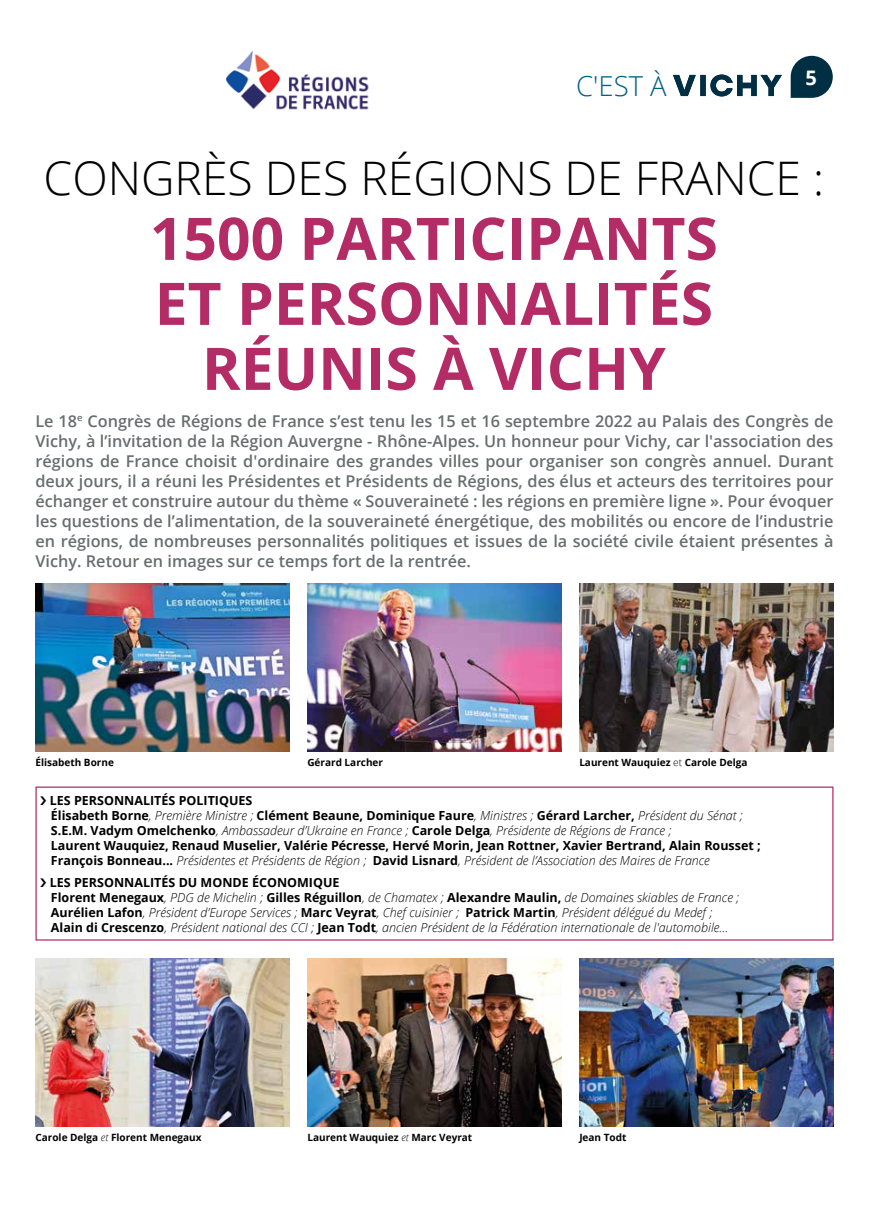
<style>
.page{position:relative;width:869px;height:1205px;background:#fff}
.page>*{position:absolute;margin:0;border:0;box-sizing:border-box;transform-origin:0 0}
.t1{font:700 58.75px/65px "Open Sans";color:#b42c66;text-align:center}
.t2{font:300 46.25px "Open Sans";color:#000}
.t3{font:300 27.5px "Open Sans";color:#006085}
.t4{font:700 20px "Open Sans";color:#fff}
.t5{font:600 16.25px/20px "Open Sans";color:#696d6f;text-align:justify}
.t6{font:700 12.5px/15px "Open Sans";color:#000}
.t7{font:italic 300 12.5px/15px "Open Sans";color:#000}
.t8{font:700 10px "Open Sans";color:#000}
.s1{font-weight:300}
.s2{font-weight:300;font-style:italic}
.s3{font-weight:700;font-style:normal}
</style>
<div class="page">
<svg style="left:790px;top:56px;width:42px;height:42px"></svg>
<svg style="left:673px;top:75px;width:108px;height:21px"></svg>
<img style="left:225px;top:50px;width:144px;height:60px">
<img style="left:35px;top:584px;width:254px;height:167px">
<img style="left:35px;top:958px;width:254px;height:168px">
<img style="left:307px;top:584px;width:254px;height:167px">
<img style="left:307px;top:958px;width:254px;height:168px">
<img style="left:579px;top:584px;width:254px;height:167px">
<img style="left:579px;top:958px;width:254px;height:168px">
<div style="left:35px;top:786px;width:798px;height:154px;border:1px solid #b42c66"></div>
<h3 class="t3" style="left:576px;top:67px;width:92px">C'EST À</h3>
<p class="t4" style="left:805px;top:64px;width:13px">5</p>
<h2 class="t2" style="left:44px;top:146px;width:781px">CONGRÈS DES RÉGIONS DE FRANCE :</h2>
<h1 class="t1" style="left:150px;top:205px;width:569px">1500 PARTICIPANTS<br>ET PERSONNALITÉS<br>RÉUNIS À VICHY</h1>
<p class="t5" style="left:35px;top:410px;width:799px">Le 18<sup>e</sup> Congrès de Régions de France s’est tenu les 15 et 16 septembre 2022 au Palais des Congrès de Vichy, à l’invitation de la Région Auvergne - Rhône-Alpes. Un honneur pour Vichy, car l'association des régions de France choisit d'ordinaire des grandes villes pour organiser son congrès annuel. Durant deux jours, il a réuni les Présidentes et Présidents de Régions, des élus et acteurs des territoires pour échanger et construire autour du thème « Souveraineté : les régions en première ligne ». Pour évoquer les questions de l’alimentation, de la souveraineté énergétique, des mobilités ou encore de l’industrie en régions, de nombreuses personnalités politiques et issues de la société civile étaient présentes à Vichy. Retour en images sur ce temps fort de la rentrée.</p>
<p class="t8" style="left:35px;top:755px;width:80px">Élisabeth Borne</p>
<p class="t8" style="left:307px;top:755px;width:77px">Gérard Larcher</p>
<p class="t8" style="left:579px;top:755px;width:170px">Laurent Wauquiez <span class="s1">et</span> Carole Delga</p>
<p class="t6" style="left:50px;top:792px;width:712px">LES PERSONNALITÉS POLITIQUES<br>Élisabeth Borne<span class="s2">, Première Ministre ;</span> Clément Beaune, Dominique Faure<span class="s2">, Ministres ;</span> Gérard Larcher, <span class="s2">Président du Sénat ; </span>S.E.M. Vadym Omelchenko<span class="s2">, Ambassadeur d’Ukraine en France ;</span> Carole Delga<span class="s2">, Présidente de Régions de France ;<br></span>Laurent Wauquiez, Renaud Muselier, Valérie Pécresse, Hervé Morin, Jean Rottner, Xavier Bertrand, Alain Rousset ; François Bonneau... <span class="s2">Présidentes et Présidents de Région ;</span> David Lisnard<span class="s2">, Président de l’Association des Maires de France</span></p>
<p class="t7" style="left:50px;top:874px;width:690px"><span class="s3">LES PERSONNALITÉS DU MONDE ÉCONOMIQUE<br>Florent Menegaux</span>, PDG de Michelin ; <span class="s3">Gilles Réguillon</span>, de Chamatex ; <span class="s3">Alexandre Maulin,</span> de Domaines skiables de France ; <span class="s3">Aurélien Lafon</span>, Président d’Europe Services ; <span class="s3">Marc Veyrat</span>, Chef cuisinier ; <span class="s3">Patrick Martin</span>, Président délégué du Medef ; <span class="s3">Alain di Crescenzo</span>, Président national des CCI ; <span class="s3">Jean Todt</span>, ancien Président de la Fédération internationale de l'automobile...</p>
<p class="t8" style="left:35px;top:1130px;width:168px">Carole Delga <span class="s2">et</span> Florent Menegaux</p>
<p class="t8" style="left:307px;top:1130px;width:166px">Laurent Wauquiez <span class="s2">et</span> Marc Veyrat</p>
<p class="t8" style="left:579px;top:1130px;width:49px">Jean Todt</p>
</div>
